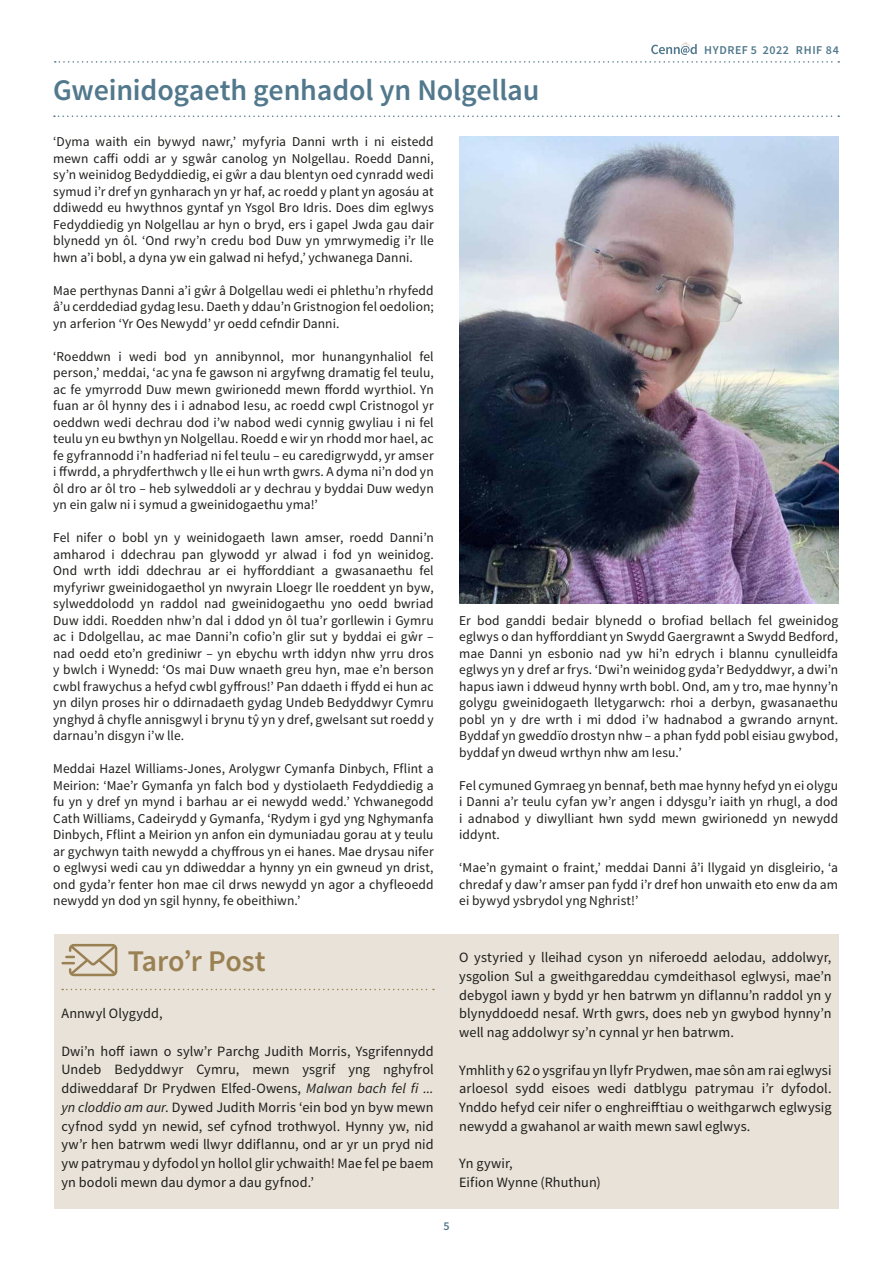
<style>
.page{position:relative;width:893px;height:1263px;background:#fff}
.page>*{position:absolute;margin:0;border:0;box-sizing:border-box;transform-origin:0 0}
.t1{font:600 30px "Source Sans Pro";letter-spacing:-.005em;color:#51788c}
.t2{font:600 30px "Source Sans Pro";letter-spacing:-.005em;color:#9a8153}
.t3{font:14.25px/18.8px "Source Sans Pro";letter-spacing:.005em;color:#1d1d1b;text-align:justify}
.t4{font:13.5px/16.5px "Source Sans Pro";letter-spacing:.01em;color:#1d1d1b;text-align:justify}
.t5{font:600 12px "Source Sans Pro";letter-spacing:.05em;color:#51788c}
.s1{font-style:italic}
</style>
<div class="page">
<svg style="left:651px;top:42px;width:46px;height:13px"></svg>
<svg style="left:55px;top:61px;width:784px;height:2px"></svg>
<svg style="left:54px;top:115px;width:785px;height:2px"></svg>
<img style="left:459px;top:136px;width:379px;height:467px">
<div style="left:54px;top:934px;width:785px;height:275px;background:#e9e2d8"></div>
<svg style="left:62px;top:989px;width:372px;height:1px"></svg>
<svg style="left:61px;top:944px;width:56px;height:32px"></svg>
<p class="t5" style="left:704px;top:42px;width:136px">HYDREF 5 2022 RHIF 84</p>
<h1 class="t1" style="left:53px;top:71px;width:488px">Gweinidogaeth genhadol yn Nolgellau</h1>
<p class="t4" style="left:53px;top:134px;width:382px">‘Dyma waith ein bywyd nawr,’ myfyria Danni wrth i ni eistedd mewn caffi oddi ar y sgwâr canolog yn Nolgellau. Roedd Danni, sy’n weinidog Bedyddiedig, ei gŵr a dau blentyn oed cynradd wedi symud i’r dref yn gynharach yn yr haf, ac roedd y plant yn agosáu at ddiwedd eu hwythnos gyntaf yn Ysgol Bro Idris. Does dim eglwys Fedyddiedig yn Nolgellau ar hyn o bryd, ers i gapel Jwda gau dair blynedd yn ôl. ‘Ond rwy’n credu bod Duw yn ymrwymedig i’r lle hwn a’i bobl, a dyna yw ein galwad ni hefyd,’ ychwanega Danni.</p>
<p class="t4" style="left:53px;top:282px;width:382px">Mae perthynas Danni a’i gŵr â Dolgellau wedi ei phlethu’n rhyfedd â’u cerddediad gydag Iesu. Daeth y ddau’n Gristnogion fel oedolion; yn arferion ‘Yr Oes Newydd’ yr oedd cefndir Danni.</p>
<p class="t4" style="left:53px;top:348px;width:382px">‘Roeddwn i wedi bod yn annibynnol, mor hunangynhaliol fel person,’ meddai, ‘ac yna fe gawson ni argyfwng dramatig fel teulu, ac fe ymyrrodd Duw mewn gwirionedd mewn ffordd wyrthiol. Yn fuan ar ôl hynny des i i adnabod Iesu, ac roedd cwpl Cristnogol yr oeddwn wedi dechrau dod i’w nabod wedi cynnig gwyliau i ni fel teulu yn eu bwthyn yn Nolgellau. Roedd e wir yn rhodd mor hael, ac fe gyfrannodd i’n hadferiad ni fel teulu – eu caredigrwydd, yr amser i ffwrdd, a phrydferthwch y lle ei hun wrth gwrs. A dyma ni’n dod yn ôl dro ar ôl tro – heb sylweddoli ar y dechrau y byddai Duw wedyn yn ein galw ni i symud a gweinidogaethu yma!’</p>
<p class="t4" style="left:53px;top:530px;width:382px">Fel nifer o bobl yn y weinidogaeth lawn amser, roedd Danni’n amharod i ddechrau pan glywodd yr alwad i fod yn weinidog.<br>Ond wrth iddi ddechrau ar ei hyfforddiant a gwasanaethu fel myfyriwr gweinidogaethol yn nwyrain Lloegr lle roeddent yn byw, sylweddolodd yn raddol nad gweinidogaethu yno oedd bwriad Duw iddi. Roedden nhw’n dal i ddod yn ôl tua’r gorllewin i Gymru ac i Ddolgellau, ac mae Danni’n cofio’n glir sut y byddai ei gŵr – nad oedd eto’n grediniwr – yn ebychu wrth iddyn nhw yrru dros y bwlch i Wynedd: ‘Os mai Duw wnaeth greu hyn, mae e’n berson cwbl frawychus a hefyd cwbl gyffrous!’ Pan ddaeth i ffydd ei hun ac yn dilyn proses hir o ddirnadaeth gydag Undeb Bedyddwyr Cymru ynghyd â chyfle annisgwyl i brynu tŷ yn y dref, gwelsant sut roedd y darnau’n disgyn i’w lle.</p>
<p class="t4" style="left:53px;top:760px;width:382px">Meddai Hazel Williams-Jones, Arolygwr Cymanfa Dinbych, Fflint a Meirion: ‘Mae’r Gymanfa yn falch bod y dystiolaeth Fedyddiedig a fu yn y dref yn mynd i barhau ar ei newydd wedd.’ Ychwanegodd Cath Williams, Cadeirydd y Gymanfa, ‘Rydym i gyd yng Nghymanfa Dinbych, Fflint a Meirion yn anfon ein dymuniadau gorau at y teulu ar gychwyn taith newydd a chyffrous yn ei hanes. Mae drysau nifer o eglwysi wedi cau yn ddiweddar a hynny yn ein gwneud yn drist, ond gyda’r fenter hon mae cil drws newydd yn agor a chyfleoedd newydd yn dod yn sgil hynny, fe obeithiwn.’</p>
<p class="t4" style="left:459px;top:612px;width:380px">Er bod ganddi bedair blynedd o brofiad bellach fel gweinidog eglwys o dan hyfforddiant yn Swydd Gaergrawnt a Swydd Bedford, mae Danni yn esbonio nad yw hi’n edrych i blannu cynulleidfa eglwys yn y dref ar frys. ‘Dwi’n weinidog gyda’r Bedyddwyr, a dwi’n hapus iawn i ddweud hynny wrth bobl. Ond, am y tro, mae hynny’n golygu gweinidogaeth lletygarwch: rhoi a derbyn, gwasanaethu pobl yn y dre wrth i mi ddod i’w hadnabod a gwrando arnynt.<br>Byddaf yn gweddïo drostyn nhw – a phan fydd pobl eisiau gwybod, byddaf yn dweud wrthyn nhw am Iesu.’</p>
<p class="t4" style="left:459px;top:777px;width:380px">Fel cymuned Gymraeg yn bennaf, beth mae hynny hefyd yn ei olygu i Danni a’r teulu cyfan yw’r angen i ddysgu’r iaith yn rhugl, a dod i adnabod y diwylliant hwn sydd mewn gwirionedd yn newydd iddynt.</p>
<p class="t4" style="left:459px;top:860px;width:380px">‘Mae’n gymaint o fraint,’ meddai Danni â’i llygaid yn disgleirio, ‘a chredaf y daw’r amser pan fydd i’r dref hon unwaith eto enw da am ei bywyd ysbrydol yng Nghrist!’</p>
<h1 class="t2" style="left:128px;top:941px;width:140px">Taro’r Post</h1>
<p class="t3" style="left:61px;top:1004px;width:103px">Annwyl Olygydd,</p>
<p class="t3" style="left:61px;top:1042px;width:374px">Dwi’n hoff iawn o sylw’r Parchg Judith Morris, Ysgrifennydd Undeb Bedyddwyr Cymru, mewn ysgrif yng nghyfrol ddiweddaraf Dr Prydwen Elfed-Owens, <span class="s1">Malwan bach fel fi ... yn cloddio am aur</span>. Dywed Judith Morris ‘ein bod yn byw mewn cyfnod sydd yn newid, sef cyfnod trothwyol. Hynny yw, nid yw’r hen batrwm wedi llwyr ddiflannu, ond ar yr un pryd nid yw patrymau y dyfodol yn hollol glir ychwaith! Mae fel pe baem yn bodoli mewn dau dymor a dau gyfnod.’</p>
<p class="t3" style="left:459px;top:948px;width:374px">O ystyried y lleihad cyson yn niferoedd aelodau, addolwyr, ysgolion Sul a gweithgareddau cymdeithasol eglwysi, mae’n debygol iawn y bydd yr hen batrwm yn diflannu’n raddol yn y blynyddoedd nesaf. Wrth gwrs, does neb yn gwybod hynny’n well nag addolwyr sy’n cynnal yr hen batrwm.</p>
<p class="t3" style="left:459px;top:1061px;width:374px">Ymhlith y 62 o ysgrifau yn llyfr Prydwen, mae sôn am rai eglwysi arloesol sydd eisoes wedi datblygu patrymau i’r dyfodol.<br>Ynddo hefyd ceir nifer o enghreifftiau o weithgarwch eglwysig newydd a gwahanol ar waith mewn sawl eglwys.</p>
<p class="t3" style="left:459px;top:1154px;width:143px">Yn gywir,<br>Eifion Wynne (Rhuthun)</p>
<p class="t5" style="left:443px;top:1218px;width:8px">5</p>
</div>
